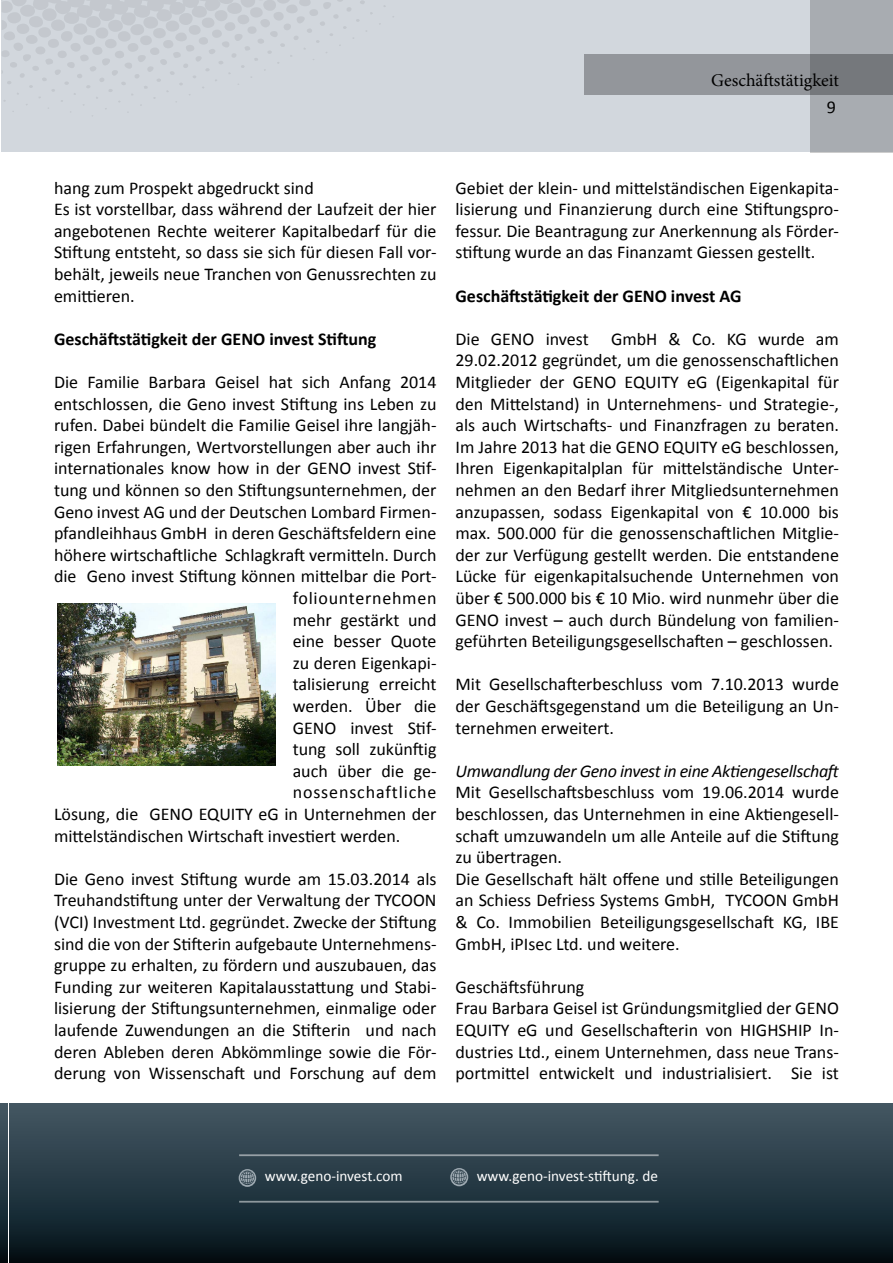
<style>
.page{position:relative;width:893px;height:1263px;background:#fff}
.page>*{position:absolute;margin:0;border:0;box-sizing:border-box;transform-origin:0 0}
.t1{font:18px/21.6px "Calibri";color:#000;text-align:justify}
.t2{font:700 18px "Calibri";color:#000}
.t3{font:italic 18px "Calibri";letter-spacing:-.02em;color:#000}
.t4{font:18px "Minion Pro";color:#000}
.t5{font:18px "Calibri";letter-spacing:.05em;color:#000}
.t6{font:18px "Calibri";letter-spacing:.04em;color:#000}
.t7{font:15.15px "Calibri";color:#fff}
</style>
<div class="page">
<svg style="left:0;top:1103px;width:8px;height:160px"></svg>
<div style="left:2px;top:0;width:891px;height:152px;background:#d2d7dd"></div>
<div style="left:811px;top:0;width:82px;height:152px;background:#a8acb1"></div>
<svg style="left:585px;top:54px;width:308px;height:41px;background:#8a8d92"></svg>
<svg style="left:1px;top:0;width:385px;height:26px"></svg>
<div style="left:10px;top:1103px;width:883px;height:160px;background:linear-gradient(to bottom,#455a67,#04131a)"></div>
<hr style="left:239px;top:1154px;width:420px;height:2px;background:#fff">
<hr style="left:239px;top:1201px;width:420px;height:1px;background:#fff">
<svg style="left:450px;top:1168px;width:18px;height:18px"></svg>
<svg style="left:239px;top:1169px;width:17px;height:18px"></svg>
<img style="left:58px;top:603px;width:217px;height:162px">
<p class="t4" style="left:711px;top:68px;width:129px">Geschäftstätigkeit</p>
<p class="t1" style="left:827px;top:97px;width:11px">9</p>
<p class="t1" style="left:54px;top:177px;width:384px;text-align:left">hang zum Prospekt abgedruckt sind<br>Es ist vorstellbar, dass während der Laufzeit der hier angebotenen Rechte weiterer Kapitalbedarf für die Stiftung entsteht, so dass sie sich für diesen Fall vor&shy;behält, jeweils neue Tranchen von Genussrechten zu emittieren.</p>
<p class="t2" style="left:54px;top:327px;width:324px">Geschäftstätigkeit der GENO invest Stiftung</p>
<p class="t1" style="left:54px;top:371px;width:384px">Die Familie Barbara Geisel hat sich Anfang 2014</p>
<p class="t1" style="left:54px;top:393px;width:384px">entschlossen, die Geno invest Stiftung ins Leben zu</p>
<p class="t1" style="left:54px;top:414px;width:384px">rufen. Dabei bündelt die Familie Geisel ihre langjäh-</p>
<p class="t1" style="left:54px;top:436px;width:384px">rigen Erfahrungen, Wertvorstellungen aber auch ihr</p>
<p class="t1" style="left:54px;top:458px;width:384px">internationales know how in der GENO invest Stif-</p>
<p class="t1" style="left:54px;top:479px;width:384px">tung und können so den Stiftungsunternehmen, der</p>
<p class="t1" style="left:54px;top:501px;width:384px">Geno invest AG und der Deutschen Lombard Firmen-</p>
<p class="t1" style="left:54px;top:522px;width:384px">pfandleihhaus GmbH in deren Geschäftsfeldern eine</p>
<p class="t1" style="left:54px;top:544px;width:384px">höhere wirtschaftliche Schlagkraft vermitteln. Durch</p>
<p class="t1" style="left:54px;top:566px;width:384px">die Geno invest Stiftung können mittelbar die Port-</p>
<p class="t6" style="left:293px;top:587px;width:145px">foliounternehmen</p>
<p class="t1" style="left:293px;top:609px;width:145px">mehr gestärkt und</p>
<p class="t1" style="left:293px;top:630px;width:145px">eine besser Quote</p>
<p class="t1" style="left:293px;top:652px;width:145px">zu deren Eigenkapi-</p>
<p class="t1" style="left:293px;top:674px;width:145px">talisierung erreicht</p>
<p class="t1" style="left:293px;top:695px;width:145px">werden. Über die</p>
<p class="t1" style="left:293px;top:717px;width:145px">GENO invest Stif-</p>
<p class="t1" style="left:293px;top:738px;width:145px">tung soll zukünftig</p>
<p class="t1" style="left:293px;top:760px;width:145px">auch über die ge-</p>
<p class="t5" style="left:293px;top:781px;width:145px">nossenschaftliche</p>
<p class="t1" style="left:54px;top:803px;width:384px">Lösung, die GENO EQUITY eG in Unternehmen der</p>
<p class="t1" style="left:54px;top:825px;width:348px">mittelständischen Wirtschaft investiert werden.</p>
<p class="t1" style="left:54px;top:868px;width:384px">Die Geno invest Stiftung wurde am 15.03.2014 als Treuhandstiftung unter der Verwaltung der TYCOON (VCI) Investment Ltd. gegründet. Zwecke der Stiftung sind die von der Stifterin aufgebaute Unternehmens&shy;gruppe zu erhalten, zu fördern und auszubauen, das Funding zur weiteren Kapitalausstattung und Stabi&shy;lisierung der Stiftungsunternehmen, einmalige oder laufende Zuwendungen an die Stifterin und nach deren Ableben deren Abkömmlinge sowie die För&shy;derung von Wissenschaft und Forschung auf dem</p>
<p class="t1" style="left:455px;top:177px;width:385px">Gebiet der klein- und mittelständischen Eigenkapita&shy;lisierung und Finanzierung durch eine Stiftungspro&shy;fessur. Die Beantragung zur Anerkennung als Förder&shy;stiftung wurde an das Finanzamt Giessen gestellt.</p>
<p class="t2" style="left:455px;top:284px;width:288px">Geschäftstätigkeit der GENO invest AG</p>
<p class="t1" style="left:455px;top:328px;width:385px">Die GENO invest GmbH &amp; Co. KG wurde am 29.02.2012 gegründet, um die genossenschaftlichen Mitglieder der GENO EQUITY eG (Eigenkapital für den Mittelstand) in Unternehmens- und Strategie-, als auch Wirtschafts- und Finanzfragen zu beraten.<br>Im Jahre 2013 hat die GENO EQUITY eG beschlossen, Ihren Eigenkapitalplan für mittelständische Unter&shy;nehmen an den Bedarf ihrer Mitgliedsunternehmen anzupassen, sodass Eigenkapital von € 10.000 bis max. 500.000 für die genossenschaftlichen Mitglie&shy;der zur Verfügung gestellt werden. Die entstandene Lücke für eigenkapitalsuchende Unternehmen von über € 500.000 bis € 10 Mio. wird nunmehr über die GENO invest – auch durch Bündelung von familien&shy;geführten Beteiligungsgesellschaften – geschlossen.</p>
<p class="t1" style="left:455px;top:674px;width:385px">Mit Gesellschafterbeschluss vom 7.10.2013 wurde der Geschäftsgegenstand um die Beteiligung an Un&shy;ternehmen erweitert.</p>
<p class="t3" style="left:455px;top:758px;width:387px">Umwandlung der Geno invest in eine Aktiengesellschaft</p>
<p class="t1" style="left:455px;top:782px;width:385px;text-align:left">Mit Gesellschaftsbeschluss vom 19.06.2014 wurde beschlossen, das Unternehmen in eine Aktiengesell&shy;schaft umzuwandeln um alle Anteile auf die Stiftung zu übertragen.<br>Die Gesellschaft hält offene und stille Beteiligungen an Schiess Defriess Systems GmbH, TYCOON GmbH &amp; Co. Immobilien Beteiligungsgesellschaft KG, IBE GmbH, iPIsec Ltd. und weitere.</p>
<p class="t1" style="left:455px;top:976px;width:385px;text-align:left">Geschäftsführung<br>Frau Barbara Geisel ist Gründungsmitglied der GENO EQUITY eG und Gesellschafterin von HIGHSHIP In&shy;dustries Ltd., einem Unternehmen, dass neue Trans&shy;portmittel entwickelt und industrialisiert. Sie ist</p>
<p class="t7" style="left:265px;top:1166px;width:139px">www.geno-invest.com</p>
<p class="t7" style="left:477px;top:1166px;width:183px">www.geno-invest-stiftung. de</p>
</div>
